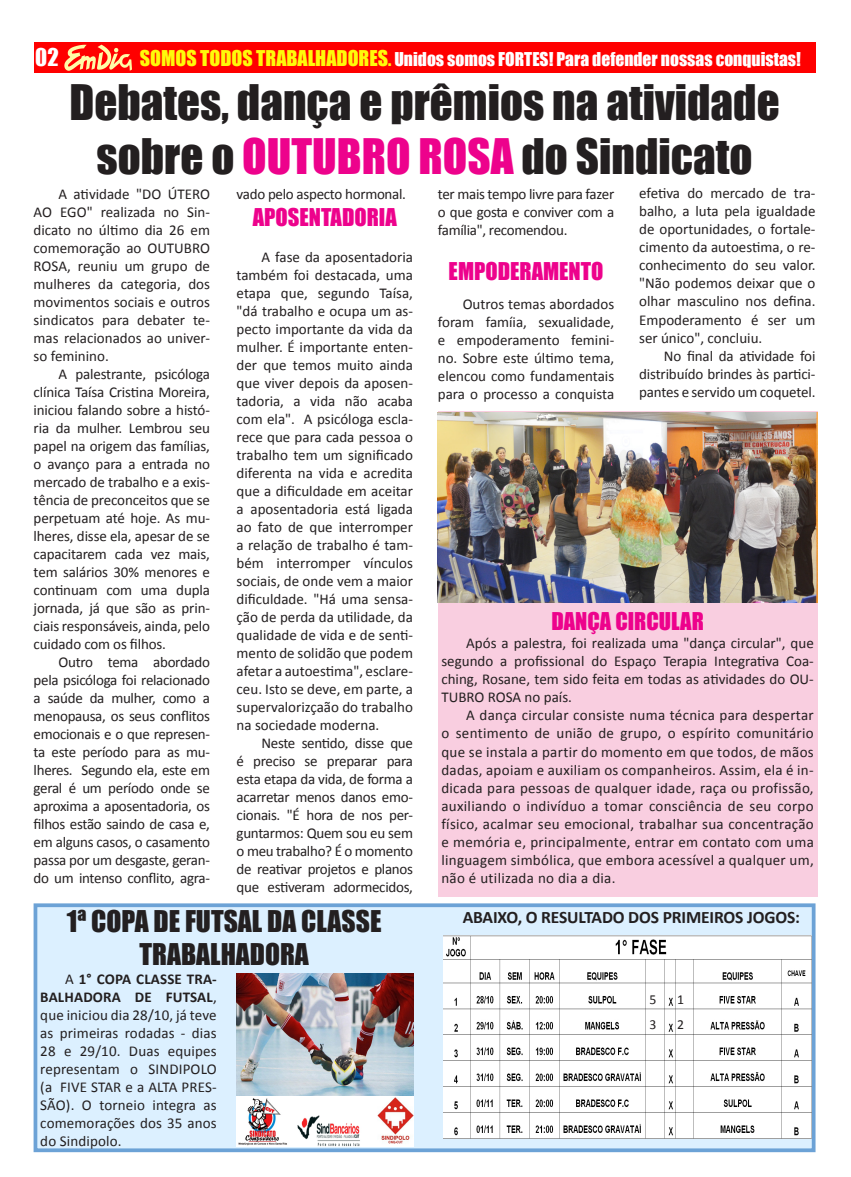
<style>
.page{position:relative;width:851px;height:1177px;background:#fff}
.page>*{position:absolute;margin:0;border:0;box-sizing:border-box;transform-origin:0 0}
.Titulos{font:45px "Impact";color:#231f20}
.Titulos-2{font:27.5px "Impact";color:#231f20}
.Entretítulos{font:22.5px "Impact";color:#ed028c}
.t1{font:22.5px "Impact";color:#fff}
.t2{font:17.5px "Impact";color:#fff}
.Texto{font:700 17.5px "Calibri";letter-spacing:-.01em;color:#231f20}
.Texto-2{font:15px/18px "Calibri";letter-spacing:-.01em;color:#231f20;text-align:justify}
.Texto-3{font:13.75px "Calibri";color:#231f20}
.s1{font-size:20px;color:#fffa0a}
.s2{color:#fffa0a}
.s3{color:#ed028c}
.s4{font-weight:700}
</style>
<div class="page">
<div style="left:438px;top:411px;width:379px;height:485px;background:#f9cee0"></div>
<div style="left:34px;top:903px;width:781px;height:249px;background:#dcf0ff;border:4px solid #6ca2d6"></div>
<div style="left:35px;top:43px;width:781px;height:30px;background:#f00"></div>
<svg style="left:64px;top:45px;width:68px;height:26px"></svg>
<img style="left:236px;top:973px;width:177px;height:173px">
<img style="left:443px;top:935px;width:368px;height:203px">
<img style="left:438px;top:412px;width:379px;height:190px">
<p class="t1" style="left:35px;top:39px;width:25px">02</p>
<p class="t2" style="left:140px;top:46px;width:662px"><span class="s1">SOMOS TODOS TRABALHADORES</span><span class="s2">.</span> Unidos somos FORTES! Para defender nossas conquistas!</p>
<p class="Titulos" style="left:69px;top:67px;width:711px">Debates, dança e prêmios na atividade</p>
<p class="Titulos" style="left:97px;top:121px;width:657px">sobre o <span class="s3">OUTUBRO ROSA</span> do Sindicato</p>
<p class="Texto-2" style="left:34px;top:184px;width:178px;text-indent:25px">A atividade "DO ÚTERO AO EGO" realizada no Sin&shy;dicato no último dia 26 em comemoração ao OUTUBRO ROSA, reuniu um grupo de mulheres da categoria, dos movimentos sociais e outros sindicatos para debater te&shy;mas relacionados ao univer&shy;so feminino.</p>
<p class="Texto-2" style="left:34px;top:364px;width:178px;text-indent:25px">A palestrante, psicóloga clínica Taísa Cristina Moreira, iniciou falando sobre a histó&shy;ria da mulher. Lembrou seu papel na origem das famílias, o avanço para a entrada no mercado de trabalho e a exis&shy;tência de preconceitos que se perpetuam até hoje. As mu&shy;lheres, disse ela, apesar de se capacitarem cada vez mais, tem salários 30% menores e continuam com uma dupla jornada, já que são as prin&shy;ciais responsáveis, ainda, pelo cuidado com os filhos.</p>
<p class="Texto-2" style="left:34px;top:652px;width:178px;text-indent:25px">Outro tema abordado pela psicóloga foi relacionado a saúde da mulher, como a menopausa, os seus conflitos emocionais e o que represen&shy;ta este período para as mu&shy;lheres. Segundo ela, este em geral é um período onde se aproxima a aposentadoria, os filhos estão saindo de casa e, em alguns casos, o casamento passa por um desgaste, geran&shy;do um intenso conflito, agra-</p>
<p class="Texto-2" style="left:639px;top:184px;width:178px">efetiva do mercado de tra&shy;balho, a luta pela igualdade de oportunidades, o fortale&shy;cimento da autoestima, o re&shy;conhecimento do seu valor. "Não podemos deixar que o olhar masculino nos defina.<br>Empoderamento é ser um ser único", concluiu.</p>
<p class="Texto-2" style="left:639px;top:346px;width:178px;text-indent:25px">No final da atividade foi distribuído brindes às partici&shy;pantes e servido um coquetel.</p>
<p class="Texto-2" style="left:438px;top:184px;width:178px">ter mais tempo livre para fazer o que gosta e conviver com a família", recomendou.</p>
<p class="Entretítulos" style="left:448px;top:253px;width:156px">EMPODERAMENTO</p>
<p class="Texto-2" style="left:438px;top:295px;width:178px;text-indent:25px">Outros temas abordados foram famíia, sexualidade, e empoderamento femini&shy;no. Sobre este último tema, elencou como fundamentais para o processo a conquista</p>
<p class="Texto-2" style="left:236px;top:184px;width:171px">vado pelo aspecto hormonal.</p>
<p class="Entretítulos" style="left:253px;top:199px;width:145px">APOSENTADORIA</p>
<p class="Texto-2" style="left:236px;top:247px;width:178px;text-indent:25px">A fase da aposentadoria também foi destacada, uma etapa que, segundo Taísa, "dá trabalho e ocupa um as&shy;pecto importante da vida da mulher. É importante enten&shy;der que temos muito ainda que viver depois da aposen&shy;tadoria, a vida não acaba com ela". A psicóloga escla&shy;rece que para cada pessoa o trabalho tem um significado diferenta na vida e acredita que a dificuldade em aceitar a aposentadoria está ligada ao fato de que interromper a relação de trabalho é tam&shy;bém interromper vínculos sociais, de onde vem a maior dificuldade. "Há uma sensa&shy;ção de perda da utilidade, da qualidade de vida e de senti&shy;mento de solidão que podem afetar a autoestima", esclare&shy;ceu. Isto se deve, em parte, a supervalorizçaão do trabalho na sociedade moderna.</p>
<p class="Texto-2" style="left:236px;top:733px;width:178px;text-indent:25px">Neste sentido, disse que é preciso se preparar para esta etapa da vida, de forma a acarretar menos danos emo&shy;cionais. "É hora de nos per&shy;guntarmos: Quem sou eu sem o meu trabalho? É o momento de reativar projetos e planos que estiveram adormecidos,</p>
<p class="Entretítulos" style="left:551px;top:604px;width:154px">DANÇA CIRCULAR</p>
<p class="Texto-2" style="left:441px;top:634px;width:374px;text-indent:25px">Após a palestra, foi realizada uma "dança circular", que segundo a profissional do Espaço Terapia Integrativa Coa&shy;ching, Rosane, tem sido feita em todas as atividades do OU-TUBRO ROSA no país.</p>
<p class="Texto-2" style="left:441px;top:706px;width:374px;text-indent:25px">A dança circular consiste numa técnica para despertar o sentimento de união de grupo, o espírito comunitário que se instala a partir do momento em que todos, de mãos dadas, apoiam e auxiliam os companheiros. Assim, ela é in&shy;dicada para pessoas de qualquer idade, raça ou profissão, auxiliando o indivíduo a tomar consciência de seu corpo físico, acalmar seu emocional, trabalhar sua concentração e memória e, principalmente, entrar em contato com uma linguagem simbólica, que embora acessível a qualquer um, não é utilizada no dia a dia.</p>
<p class="Titulos-2" style="left:67px;top:899px;width:316px">1ª COPA DE FUTSAL DA CLASSE</p>
<p class="Titulos-2" style="left:139px;top:932px;width:171px">TRABALHADORA</p>
<p class="Texto-2" style="left:40px;top:969px;width:178px;text-indent:25px">A <span class="s4">1° COPA CLASSE TRA-BALHADORA DE FUTSAL</span>, que iniciou dia 28/10, já teve as primeiras rodadas - dias 28 e 29/10. Duas equipes representam o SINDIPOLO (a FIVE STAR e a ALTA PRES-SÃO). O torneio integra as comemorações dos 35 anos do Sindipolo.</p>
<p class="Texto" style="left:462px;top:906px;width:339px">ABAIXO, O RESULTADO DOS PRIMEIROS JOGOS:</p>
<p class="Texto-3" style="left:649px;top:991px;width:8px">5</p>
<p class="Texto-3" style="left:649px;top:1015px;width:8px">3</p>
<p class="Texto-3" style="left:677px;top:991px;width:8px">1</p>
<p class="Texto-3" style="left:677px;top:1015px;width:8px">2</p>
</div>
